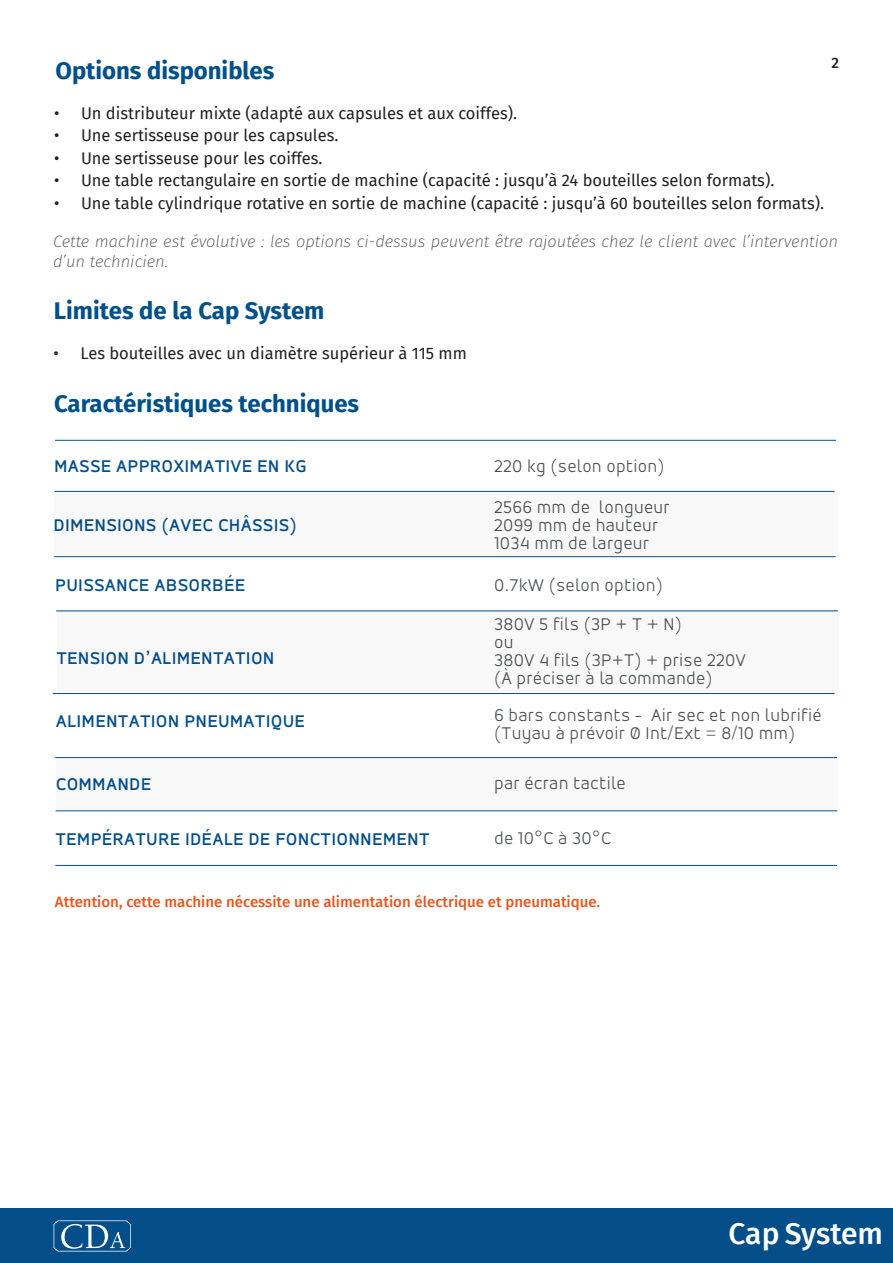
<style>
.page{position:relative;width:893px;height:1263px;background:#fff}
.page>*{position:absolute;margin:0;border:0;box-sizing:border-box;transform-origin:0 0}
.t1{font:500 30px "Fira Sans";letter-spacing:-.01em;color:#fff}
.t2{font:700 24px "Fira Sans";color:#01508a}
.t3{font:300 18px/18px "Accord Alt";letter-spacing:.05em;color:#4e5255}
.t4{font:500 18px "Accord Alt";letter-spacing:.05em;color:#044f8b}
.t5{font:16.5px "Fira Sans";color:#231f20}
.t6{font:italic 200 16.5px/19.8px "Fira Sans";color:#4f5252}
.t7{font:500 15px "Fira Sans";color:#e9551c}
.t8{font:500 15px "Fira Sans";color:#231f20}
</style>
<div class="page">
<div style="left:0;top:1208px;width:893px;height:54px;background:#044f8a"></div>
<svg style="left:54px;top:1220px;width:77px;height:31px"></svg>
<hr style="left:55px;top:491px;width:779px;height:1px;background:#044f8b">
<hr style="left:53px;top:693px;width:781px;height:1px;background:#044f8b">
<hr style="left:56px;top:610px;width:782px;height:1px;background:#044f8b">
<hr style="left:55px;top:757px;width:782px;height:1px;background:#044f8b">
<div style="left:57px;top:611px;width:781px;height:82px;background:#f8f8f8"></div>
<div style="left:54px;top:492px;width:783px;height:65px;background:#f8f8f8"></div>
<hr style="left:56px;top:810px;width:781px;height:1px;background:#044f8b">
<hr style="left:55px;top:440px;width:781px;height:1px;background:#044f8b">
<div style="left:56px;top:758px;width:782px;height:52px;background:#f8f8f8"></div>
<hr style="left:55px;top:865px;width:782px;height:1px;background:#044f8b">
<h2 class="t2" style="left:55px;top:53px;width:220px">Options disponibles</h2>
<p class="t8" style="left:831px;top:52px;width:9px">2</p>
<p class="t5" style="left:54px;top:102px;width:465px">• Un distributeur mixte (adapté aux capsules et aux coiffes).</p>
<p class="t5" style="left:54px;top:124px;width:286px">• Une sertisseuse pour les capsules.</p>
<p class="t5" style="left:54px;top:147px;width:270px">• Une sertisseuse pour les coiffes.</p>
<p class="t5" style="left:54px;top:169px;width:722px">• Une table rectangulaire en sortie de machine (capacité : jusqu’à 24 bouteilles selon formats).</p>
<p class="t5" style="left:54px;top:192px;width:772px">• Une table cylindrique rotative en sortie de machine (capacité : jusqu’à 60 bouteilles selon formats).</p>
<p class="t6" style="left:53px;top:231px;width:786px">Cette machine est évolutive : les options ci-dessus peuvent être rajoutées chez le client avec l’intervention d’un technicien.</p>
<h2 class="t2" style="left:54px;top:294px;width:272px">Limites de la Cap System</h2>
<p class="t5" style="left:54px;top:342px;width:415px">• Les bouteilles avec un diamètre supérieur à 115 mm</p>
<h2 class="t2" style="left:54px;top:386px;width:307px">Caractéristiques techniques</h2>
<p class="t4" style="left:55px;top:456px;width:253px">MASSE APPROXIMATIVE EN KG</p>
<p class="t4" style="left:54px;top:515px;width:244px">DIMENSIONS (AVEC CHÂSSIS)</p>
<p class="t4" style="left:56px;top:575px;width:191px">PUISSANCE ABSORBÉE</p>
<p class="t4" style="left:57px;top:648px;width:219px">TENSION D’ALIMENTATION</p>
<p class="t4" style="left:56px;top:711px;width:250px">ALIMENTATION PNEUMATIQUE</p>
<p class="t4" style="left:56px;top:774px;width:96px">COMMANDE</p>
<p class="t3" style="left:494px;top:457px;width:171px">220 kg (selon option)</p>
<p class="t3" style="left:494px;top:498px;width:176px">2566 mm de longueur<br>2099 mm de hauteur<br>1034 mm de largeur</p>
<p class="t3" style="left:494px;top:576px;width:169px">0.7kW (selon option)</p>
<p class="t3" style="left:494px;top:615px;width:253px">380V 5 fils (3P + T + N)<br>ou<br>380V 4 fils (3P+T) + prise 220V (À préciser à la commande)</p>
<p class="t3" style="left:494px;top:706px;width:328px">6 bars constants - Air sec et non lubrifié (Tuyau à prévoir Ø Int/Ext = 8/10 mm)</p>
<p class="t3" style="left:494px;top:775px;width:132px">par écran tactile</p>
<p class="t4" style="left:56px;top:829px;width:375px">TEMPÉRATURE IDÉALE DE FONCTIONNEMENT</p>
<p class="t3" style="left:494px;top:829px;width:118px">de 10°C à 30°C</p>
<p class="t7" style="left:55px;top:891px;width:547px">Attention, cette machine nécessite une alimentation électrique et pneumatique.</p>
<h1 class="t1" style="left:729px;top:1213px;width:156px">Cap System</h1>
</div>
